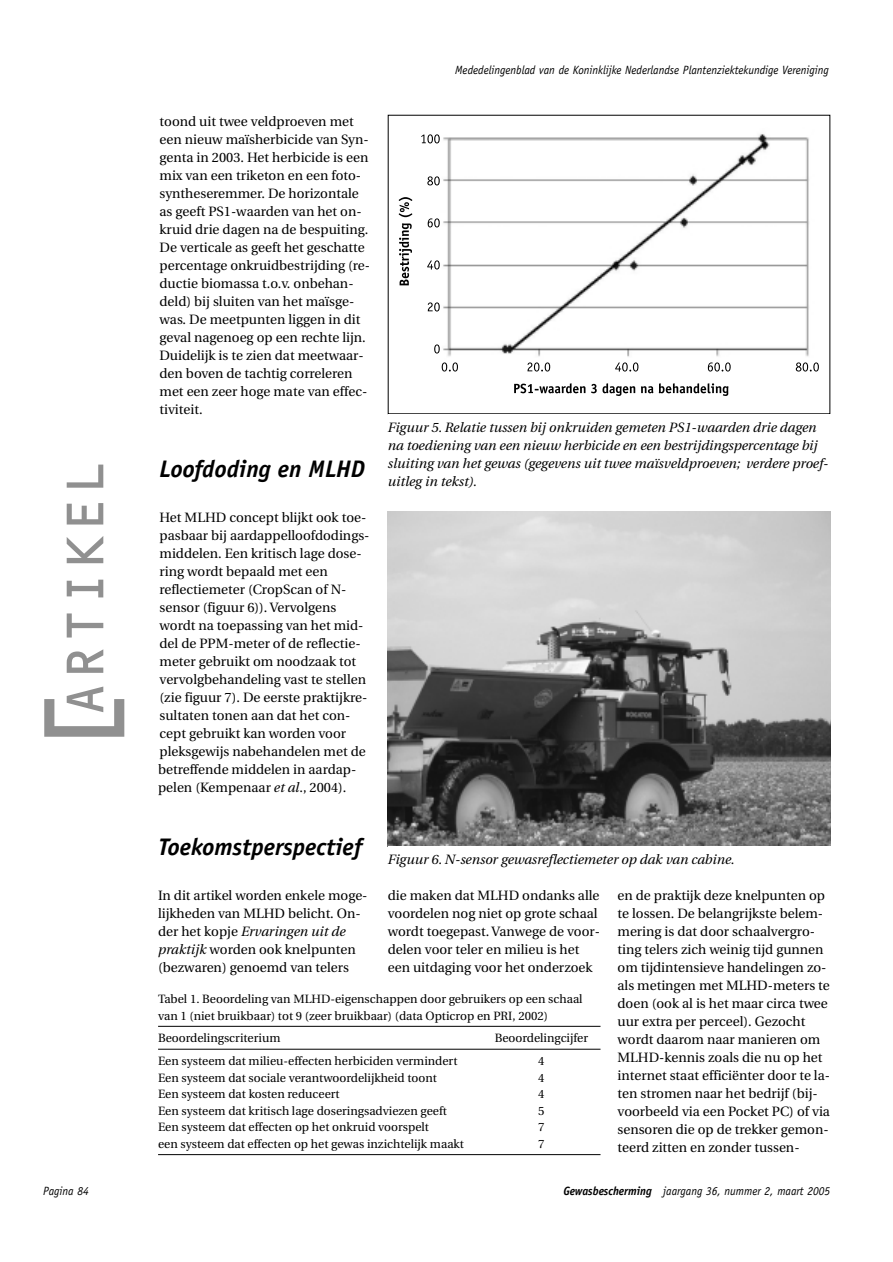
<style>
.page{position:relative;width:893px;height:1262px;background:#fff}
.page>*{position:absolute;margin:0;border:0;box-sizing:border-box;transform-origin:0 0}
.t1{font:108px "OCR C Regular";color:#909090;scale:.95 1}
.t2{font:54px "OCR C Regular";color:#909090;scale:.95 1}
.t3{font:italic 700 24px "Officina Sans";color:#000}
.t4{font:13.5px/18px "Utopia";color:#000}
.t5{font:italic 13.5px/18px "Utopia";color:#000}
.t6{font:12px/16.5px "Utopia";color:#000}
.t7{font:italic 12px "Officina Sans";color:#000;scale:.95 1}
.s1{font-style:italic}
.s2{font-weight:700}
</style>
<div class="page">
<img style="left:399px;top:134px;width:420px;height:261px">
<svg style="left:421px;top:134px;width:18px;height:9px"></svg>
<svg style="left:427px;top:176px;width:12px;height:9px"></svg>
<svg style="left:427px;top:218px;width:12px;height:9px"></svg>
<svg style="left:427px;top:260px;width:12px;height:9px"></svg>
<svg style="left:428px;top:302px;width:11px;height:9px"></svg>
<svg style="left:434px;top:344px;width:5px;height:9px"></svg>
<svg style="left:441px;top:362px;width:17px;height:9px"></svg>
<svg style="left:527px;top:362px;width:23px;height:9px"></svg>
<svg style="left:615px;top:362px;width:23px;height:9px"></svg>
<svg style="left:707px;top:362px;width:23px;height:9px"></svg>
<svg style="left:795px;top:362px;width:23px;height:9px"></svg>
<svg style="left:514px;top:383px;width:71px;height:10px"></svg>
<svg style="left:591px;top:384px;width:5px;height:9px"></svg>
<svg style="left:602px;top:383px;width:33px;height:13px"></svg>
<svg style="left:641px;top:383px;width:87px;height:13px"></svg>
<svg style="left:399px;top:223px;width:13px;height:62px"></svg>
<svg style="left:398px;top:197px;width:14px;height:20px"></svg>
<img style="left:388px;top:511px;width:442px;height:335px">
<hr style="left:158px;top:1026px;width:442px;height:1px;background:#000">
<hr style="left:158px;top:1048px;width:442px;height:1px;background:#000">
<hr style="left:158px;top:1154px;width:442px;height:1px;background:#000">
<h2 class="t2" style="left:66px;top:718px;width:274px;rotate:-90deg">ARTIKEL</h2>
<h1 class="t1" style="left:51px;top:754px;width:79px;rotate:-90deg">[</h1>
<p class="t4" style="left:159px;top:114px;width:212px">toond uit twee veldproeven met een nieuw maïsherbicide van Syn&shy;genta in 2003. Het herbicide is een mix van een triketon en een foto&shy;syntheseremmer. De horizontale as geeft PS1-waarden van het on&shy;kruid drie dagen na de bespuiting.<br>De verticale as geeft het geschatte percentage onkruidbestrijding (re&shy;ductie biomassa t.o.v. onbehan&shy;deld) bij sluiten van het maïsge&shy;was. De meetpunten liggen in dit geval nagenoeg op een rechte lijn.<br>Duidelijk is te zien dat meetwaar&shy;den boven de tachtig correleren met een zeer hoge mate van effec&shy;tiviteit.</p>
<h3 class="t3" style="left:159px;top:460px;width:207px">Loofdoding en MLHD</h3>
<p class="t4" style="left:158px;top:510px;width:213px">Het MLHD concept blijkt ook toe&shy;pasbaar bij aardappelloofdodings&shy;middelen. Een kritisch lage dose&shy;ring wordt bepaald met een reflectiemeter (CropScan of N&shy;sensor (figuur 6)). Vervolgens wordt na toepassing van het mid&shy;del de PPM-meter of de reflectie&shy;meter gebruikt om noodzaak tot vervolgbehandeling vast te stellen (zie figuur 7). De eerste praktijkre&shy;sultaten tonen aan dat het con&shy;cept gebruikt kan worden voor pleksgewijs nabehandelen met de betreffende middelen in aardap&shy;pelen (Kempenaar <span class="s1">et al</span>., 2004).</p>
<p class="t7" style="left:455px;top:65px;width:394px">Mededelingenblad van de Koninklijke Nederlandse Plantenziektekundige Vereniging</p>
<p class="t5" style="left:388px;top:420px;width:442px">Figuur 5. Relatie tussen bij onkruiden gemeten PS1-waarden drie dagen na toediening van een nieuw herbicide en een bestrijdingspercentage bij sluiting van het gewas (gegevens uit twee maïsveldproeven; verdere proef&shy;uitleg in tekst).</p>
<h3 class="t3" style="left:158px;top:838px;width:205px">Toekomstperspectief</h3>
<p class="t4" style="left:158px;top:888px;width:211px">In dit artikel worden enkele moge&shy;lijkheden van MLHD belicht. On&shy;der het kopje <span class="s1">Ervaringen uit de praktijk</span> worden ook knelpunten (bezwaren) genoemd van telers</p>
<p class="t4" style="left:388px;top:888px;width:214px">die maken dat MLHD ondanks alle voordelen nog niet op grote schaal wordt toegepast. Vanwege de voor&shy;delen voor teler en milieu is het een uitdaging voor het onderzoek</p>
<p class="t4" style="left:617px;top:888px;width:214px">en de praktijk deze knelpunten op te lossen. De belangrijkste belem&shy;mering is dat door schaalvergro&shy;ting telers zich weinig tijd gunnen om tijdintensieve handelingen zo&shy;als metingen met MLHD-meters te doen (ook al is het maar circa twee uur extra per perceel). Gezocht wordt daarom naar manieren om MLHD-kennis zoals die nu op het internet staat efficiënter door te la&shy;ten stromen naar het bedrijf (bij&shy;voorbeeld via een Pocket PC) of via sensoren die op de trekker gemon&shy;teerd zitten en zonder tussen-</p>
<p class="t5" style="left:388px;top:852px;width:348px">Figuur 6. N-sensor gewasreflectiemeter op dak van cabine.</p>
<p class="t6" style="left:158px;top:991px;width:426px">Tabel 1. Beoordeling van MLHD-eigenschappen door gebruikers op een schaal van 1 (niet bruikbaar) tot 9 (zeer bruikbaar) (data Opticrop en PRI, 2002)</p>
<p class="t6" style="left:158px;top:1031px;width:124px">Beoordelingscriterium</p>
<p class="t6" style="left:494px;top:1031px;width:95px">Beoordelingcijfer</p>
<p class="t6" style="left:158px;top:1054px;width:301px">Een systeem dat milieu-effecten herbiciden vermindert</p>
<p class="t6" style="left:538px;top:1054px;width:8px">4</p>
<p class="t6" style="left:158px;top:1070px;width:280px">Een systeem dat sociale verantwoordelijkheid toont</p>
<p class="t6" style="left:538px;top:1070px;width:8px">4</p>
<p class="t6" style="left:158px;top:1087px;width:183px">Een systeem dat kosten reduceert</p>
<p class="t6" style="left:538px;top:1087px;width:8px">4</p>
<p class="t6" style="left:158px;top:1103px;width:290px">Een systeem dat kritisch lage doseringsadviezen geeft</p>
<p class="t6" style="left:538px;top:1103px;width:8px">5</p>
<p class="t6" style="left:158px;top:1120px;width:272px">Een systeem dat effecten op het onkruid voorspelt</p>
<p class="t6" style="left:538px;top:1120px;width:8px">7</p>
<p class="t6" style="left:158px;top:1136px;width:307px">een systeem dat effecten op het gewas inzichtelijk maakt</p>
<p class="t6" style="left:538px;top:1136px;width:8px">7</p>
<p class="t7" style="left:43px;top:1186px;width:49px">Pagina 84</p>
<p class="t7" style="left:563px;top:1186px;width:282px"><span class="s2">Gewasbescherming</span> jaargang 36, nummer 2, maart 2005</p>
</div>
